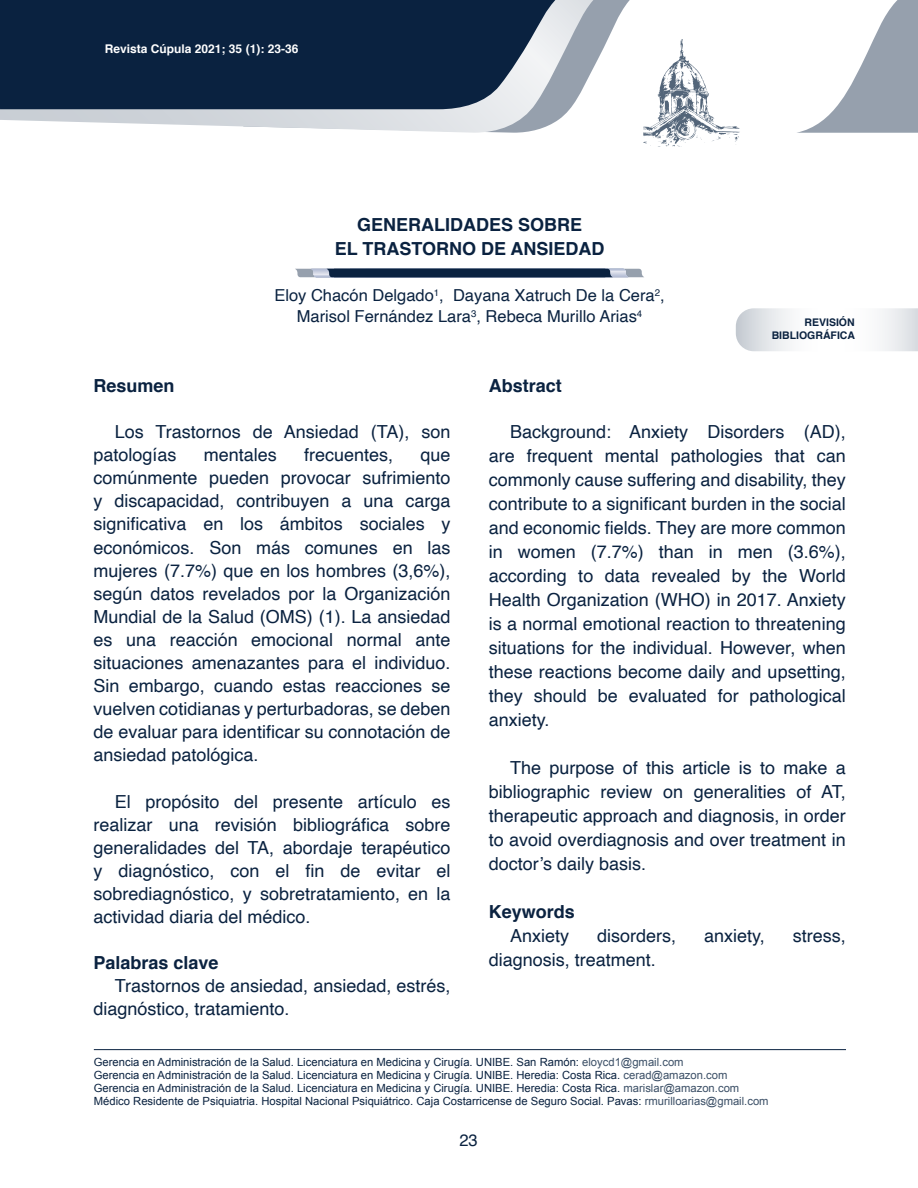
<style>
.page{position:relative;width:918px;height:1188px;background:#fff}
.page>*{position:absolute;margin:0;border:0;box-sizing:border-box;transform-origin:0 0}
.t1{font:18px/23.1px "Helvetica";color:#0a2240;text-align:justify}
.t2{font:700 18px/24px "Helvetica";color:#0a2240;text-align:center}
.t3{font:16.5px/21px "Helvetica";color:#0a2240;text-align:center}
.t4{font:700 12px "Helvetica";color:#fff}
.t5{font:11.25px/13px "Arial";color:#0a2240}
.t6{font:700 10.5px/13.5px "Helvetica";color:#0a2240;text-align:right}
.s1{color:#3b4f66}
</style>
<div class="page">
<svg style="left:605px;top:0;width:25px;height:45px"></svg>
<svg style="left:797px;top:0;width:121px;height:133px"></svg>
<svg style="left:1px;top:0;width:604px;height:133px"></svg>
<svg style="left:1px;top:0;width:589px;height:109px;background:#223752"></svg>
<svg style="left:643px;top:39px;width:97px;height:108px"></svg>
<svg style="left:0;top:0;width:1px;height:120px"></svg>
<svg style="left:736px;top:308px;width:182px;height:43px"></svg>
<hr style="left:94px;top:1049px;width:752px;height:1px;background:#0a2240">
<svg style="left:295px;top:268px;width:349px;height:10px;background:#3b4e68"></svg>
<p class="t4" style="left:105px;top:39px;width:195px">Revista Cúpula 2021; 35 (1): 23-36</p>
<p class="t2" style="left:335px;top:213px;width:271px">GENERALIDADES SOBRE<br>EL TRASTORNO DE ANSIEDAD</p>
<p class="t3" style="left:274px;top:285px;width:392px">Eloy Chacón Delgado<sup>1</sup>, Dayana Xatruch De la Cera<sup>2</sup>,<br>Marisol Fernández Lara<sup>3</sup>, Rebeca Murillo Arias<sup>4</sup></p>
<p class="t6" style="left:772px;top:315px;width:85px">REVISIÓN<br>BIBLIOGRÁFICA</p>
<p class="t2" style="left:94px;top:374px;width:83px">Resumen</p>
<p class="t1" style="left:94px;top:421px;width:358px;text-indent:21px">Los Trastornos de Ansiedad (TA), son patologías</p>
<p class="t1" style="left:204px;top:444px;width:75px">mentales</p>
<p class="t1" style="left:304px;top:444px;width:91px">frecuentes,</p>
<p class="t1" style="left:94px;top:444px;width:358px;text-indent:327px">que comúnmente pueden provocar sufrimiento y discapacidad, contribuyen a una carga significativa en los ámbitos sociales y económicos. Son más comunes en las mujeres (7.7%) que en los hombres (3,6%), según datos revelados por la Organización Mundial de la Salud (OMS) (1). La ansiedad es una reacción emocional normal ante situaciones amenazantes para el individuo.<br>Sin embargo, cuando estas reacciones se vuelven cotidianas y perturbadoras, se deben de evaluar para identificar su connotación de ansiedad patológica.</p>
<p class="t1" style="left:94px;top:790px;width:358px;text-indent:21px">El propósito del presente artículo es realizar una revisión bibliográfica sobre generalidades del TA, abordaje terapéutico y diagnóstico, con el fin de evitar el sobrediagnóstico, y sobretratamiento, en la actividad diaria del médico.</p>
<p class="t2" style="left:94px;top:951px;width:127px">Palabras clave</p>
<p class="t1" style="left:94px;top:975px;width:358px;text-indent:21px">Trastornos de ansiedad, ansiedad, estrés, diagnóstico, tratamiento.</p>
<p class="t2" style="left:489px;top:374px;width:75px">Abstract</p>
<p class="t1" style="left:489px;top:420px;width:358px;line-height:24px;text-indent:21px">Background: Anxiety Disorders (AD), are frequent mental pathologies that can commonly cause suffering and disability, they contribute to a significant burden in the social and economic fields. They are more common in women (7.7%) than in men (3.6%), according to data revealed by the World Health Organization (WHO) in 2017. Anxiety is a normal emotional reaction to threatening situations for the individual. However, when these reactions become daily and upsetting, they should be evaluated for pathological anxiety.</p>
<p class="t1" style="left:489px;top:756px;width:358px;line-height:24px;text-indent:21px">The purpose of this article is to make a bibliographic review on generalities of AT, therapeutic approach and diagnosis, in order to avoid overdiagnosis and over treatment in doctor’s daily basis.</p>
<p class="t2" style="left:489px;top:900px;width:88px">Keywords</p>
<p class="t1" style="left:510px;top:925px;width:61px">Anxiety</p>
<p class="t1" style="left:597px;top:925px;width:81px">disorders,</p>
<p class="t1" style="left:704px;top:925px;width:62px">anxiety,</p>
<p class="t1" style="left:793px;top:925px;width:55px">stress,</p>
<p class="t1" style="left:489px;top:949px;width:169px">diagnosis, treatment.</p>
<p class="t5" style="left:94px;top:1056px;width:676px">Gerencia en Administración de la Salud. Licenciatura en Medicina y Cirugía. UNIBE. San Ramón: <span class="s1">eloycd1@gmail.com<br></span>Gerencia en Administración de la Salud. Licenciatura en Medicina y Cirugía. UNIBE. Heredia: Costa Rica. <span class="s1">cerad@amazon.com </span>Gerencia en Administración de la Salud. Licenciatura en Medicina y Cirugía. UNIBE. Heredia: Costa Rica. <span class="s1">marislar@amazon.com </span>Médico Residente de Psiquiatria. Hospital Nacional Psiquiátrico. Caja Costarricense de Seguro Social. Pavas: <span class="s1">rmurilloarias@gmail.com</span></p>
<p class="t3" style="left:459px;top:1131px;width:20px">23</p>
</div>
